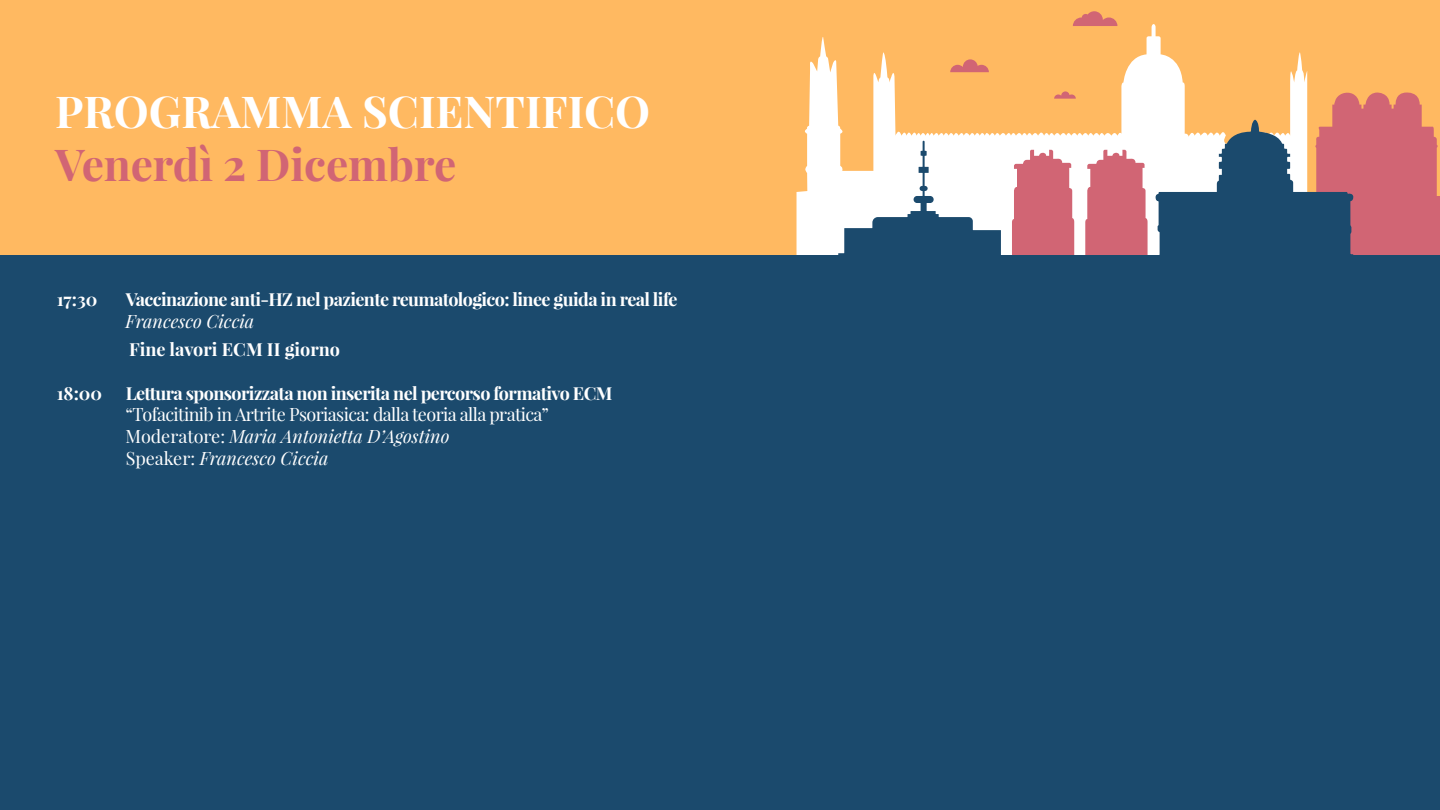
<style>
.page{position:relative;width:1440px;height:810px;background:#fff}
.page>*{position:absolute;margin:0;border:0;box-sizing:border-box;transform-origin:0 0}
.t1{font:700 44.17px "Playfair Display";color:#fff}
.t2{font:700 44.17px "Playfair Display";color:#d16574}
.t3{font:700 18.08px "Playfair Display";color:#fff}
.t4{font:700 18px "Playfair Display";letter-spacing:-.035em;color:#fff}
.t5{font:18px/21.6px "Playfair Display";letter-spacing:-.035em;color:#fff}
.t6{font:italic 18px "Playfair Display";color:#fff}
.s1{font-style:italic}
</style>
<div class="page">
<div style="left:0;top:0;width:1440px;height:425px;background:#ffb961"></div>
<svg style="left:797px;top:24px;width:510px;height:231px"></svg>
<svg style="left:1156px;top:92px;width:284px;height:163px"></svg>
<svg style="left:1012px;top:150px;width:62px;height:105px"></svg>
<svg style="left:1085px;top:150px;width:63px;height:105px"></svg>
<svg style="left:838px;top:141px;width:163px;height:114px"></svg>
<svg style="left:950px;top:59px;width:39px;height:13px"></svg>
<svg style="left:1054px;top:91px;width:22px;height:8px"></svg>
<svg style="left:1073px;top:11px;width:44px;height:15px"></svg>
<div style="left:0;top:255px;width:1440px;height:555px;background:#1b4a6d"></div>
<h1 class="t1" style="left:55px;top:84px;width:596px">PROGRAMMA SCIENTIFICO</h1>
<h1 class="t2" style="left:55px;top:137px;width:403px">Venerdì 2 Dicembre</h1>
<p class="t4" style="left:57px;top:288px;width:42px">17:30</p>
<p class="t4" style="left:126px;top:288px;width:553px">Vaccinazione anti-HZ nel paziente reumatologico: linee guida in real life</p>
<p class="t6" style="left:126px;top:309px;width:130px">Francesco Ciccia</p>
<p class="t3" style="left:129px;top:338px;width:213px">Fine lavori ECM II giorno</p>
<p class="t4" style="left:57px;top:382px;width:47px">18:00</p>
<p class="t4" style="left:126px;top:382px;width:488px">Lettura sponsorizzata non inserita nel percorso formativo ECM</p>
<p class="t5" style="left:126px;top:404px;width:425px">“Tofacitinib in Artrite Psoriasica: dalla teoria alla pratica”<br>Moderatore: <span class="s1">Maria Antonietta D’Agostino<br></span>Speaker: <span class="s1">Francesco Ciccia</span></p>
</div>
